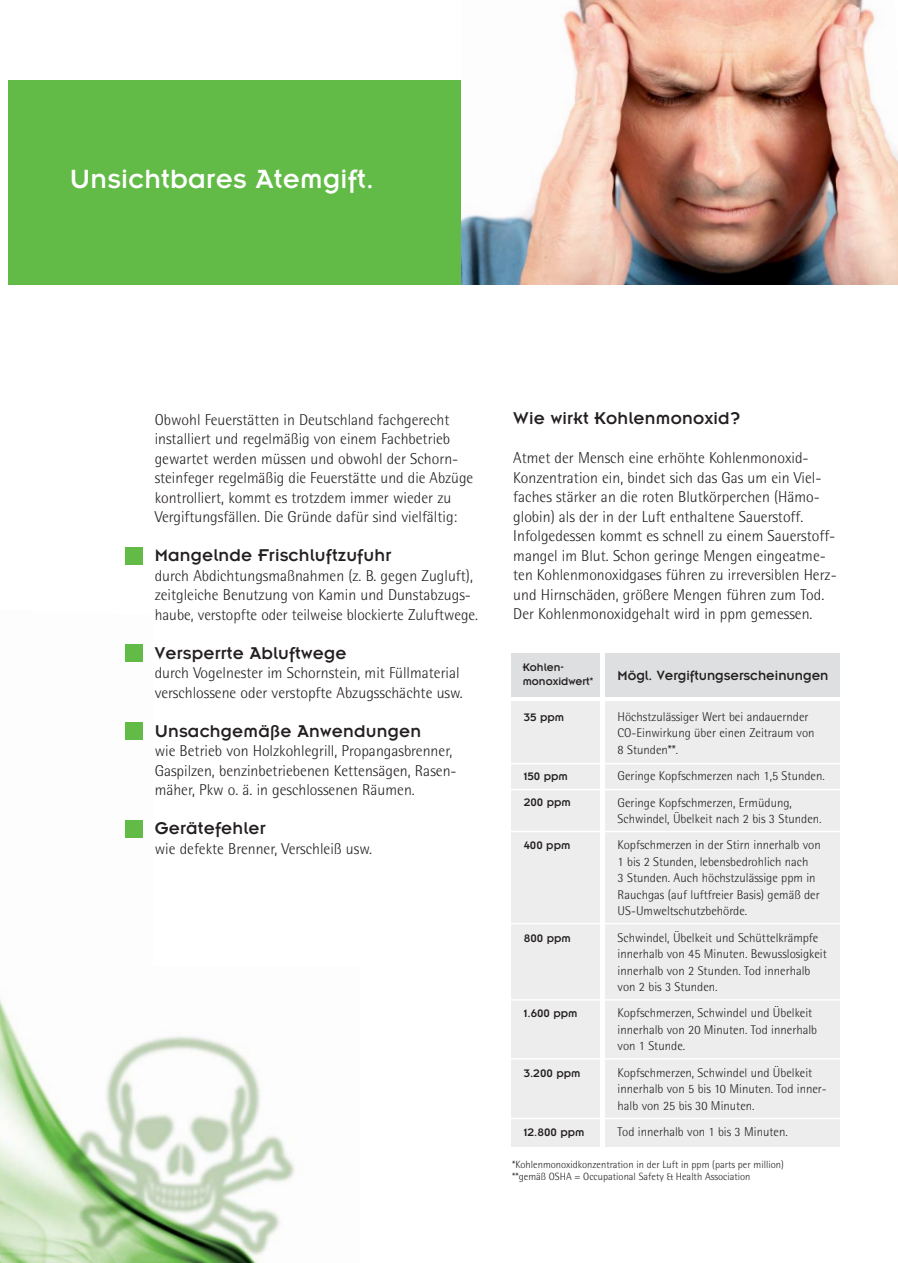
<style>
.page{position:relative;width:898px;height:1263px;background:#fff}
.page>*{position:absolute;margin:0;border:0;box-sizing:border-box;transform-origin:0 0}
.t1{font:28.95px "Insignia LT Std";letter-spacing:.01em;color:#fff}
.t2{font:18.75px "Insignia LT Std";letter-spacing:.01em;color:#231f20}
.t3{font:300 15.75px/19.5px "Rotis Semi Sans";color:#231f20}
.t4{font:14.7px "Insignia LT Std";color:#231f20}
.t5{font:300 12.75px/16.5px "Rotis Semi Sans";color:#231f20}
.t6{font:12px/26.2px "Insignia LT Std";color:#231f20}
.t7{font:300 10.5px/12.8px "Rotis Semi Sans";color:#231f20}
</style>
<div class="page">
<img style="left:0;top:644px;width:295px;height:619px">
<div style="left:9px;top:81px;width:456px;height:204px;background:#62bb46"></div>
<img style="left:461px;top:0;width:436px;height:285px">
<div style="left:153px;top:410px;width:329px;height:556px;background:#fff"></div>
<div style="left:125px;top:547px;width:17px;height:17px;background:#62bb46"></div>
<div style="left:125px;top:722px;width:17px;height:17px;background:#62bb46"></div>
<div style="left:125px;top:820px;width:17px;height:17px;background:#62bb46"></div>
<div style="left:125px;top:644px;width:17px;height:17px;background:#62bb46"></div>
<div style="left:511px;top:701px;width:89px;height:445px;background:#ededee"></div>
<div style="left:605px;top:701px;width:234px;height:445px;background:#ededee"></div>
<div style="left:511px;top:653px;width:89px;height:44px;background:#dedfe0"></div>
<div style="left:605px;top:653px;width:234px;height:44px;background:#dedfe0"></div>
<hr style="left:510px;top:763px;width:334px;height:1px;background:#fff">
<hr style="left:510px;top:789px;width:334px;height:1px;background:#fff">
<hr style="left:510px;top:831px;width:334px;height:1px;background:#fff">
<hr style="left:510px;top:923px;width:334px;height:1px;background:#fff">
<hr style="left:510px;top:999px;width:334px;height:1px;background:#fff">
<hr style="left:510px;top:1058px;width:334px;height:1px;background:#fff">
<hr style="left:510px;top:1118px;width:334px;height:1px;background:#fff">
<h1 class="t1" style="left:70px;top:170px;width:305px">Unsichtbares Atemgift.</h1>
<p class="t3" style="left:155px;top:411px;width:320px">Obwohl Feuerstätten in Deutschland fachgerecht installiert und regelmäßig von einem Fachbetrieb gewartet werden müssen und obwohl der Schorn&shy;steinfeger regelmäßig die Feuerstätte und die Abzüge kontrolliert, kommt es trotzdem immer wieder zu Vergiftungsfällen. Die Gründe dafür sind vielfältig:</p>
<p class="t2" style="left:155px;top:549px;width:238px">Mangelnde Frischluftzufuhr</p>
<p class="t3" style="left:155px;top:567px;width:325px">durch Abdichtungsmaßnahmen (z. B. gegen Zugluft), zeitgleiche Benutzung von Kamin und Dunstabzugs&shy;haube, verstopfte oder teilweise blockierte Zuluftwege.</p>
<p class="t2" style="left:155px;top:647px;width:193px">Versperrte Abluftwege</p>
<p class="t3" style="left:155px;top:665px;width:309px">durch Vogelnester im Schornstein, mit Füllmaterial verschlossene oder verstopfte Abzugsschächte usw.</p>
<p class="t2" style="left:155px;top:725px;width:268px">Unsachgemäße Anwendungen</p>
<p class="t3" style="left:155px;top:743px;width:303px">wie Betrieb von Holzkohlegrill, Propangasbrenner,<br>Gaspilzen, benzinbetriebenen Kettensägen, Rasen&shy;mäher, Pkw o. ä. in geschlossenen Räumen.</p>
<p class="t2" style="left:155px;top:822px;width:113px">Gerätefehler</p>
<p class="t3" style="left:155px;top:840px;width:219px">wie defekte Brenner, Verschleiß usw.</p>
<p class="t2" style="left:513px;top:413px;width:228px">Wie wirkt Kohlenmonoxid?</p>
<p class="t3" style="left:513px;top:450px;width:325px">Atmet der Mensch eine erhöhte Kohlenmonoxid-Konzentration ein, bindet sich das Gas um ein Viel&shy;faches stärker an die roten Blutkörperchen (Hämo&shy;globin) als der in der Luft enthaltene Sauerstoff.<br>Infolgedessen kommt es schnell zu einem Sauerstoff&shy;mangel im Blut. Schon geringe Mengen eingeatme&shy;ten Kohlenmonoxidgases führen zu irreversiblen Herz&shy;und Hirnschäden, größere Mengen führen zum Tod.<br>Der Kohlenmonoxidgehalt wird in ppm gemessen.</p>
<p class="t6" style="left:522px;top:661px;width:72px;line-height:14.2px">Kohlen&shy;monoxidwert*</p>
<p class="t4" style="left:617px;top:671px;width:212px">Mögl. Vergiftungserscheinungen</p>
<p class="t5" style="left:617px;top:710px;width:198px">Höchstzulässiger Wert bei andauernder<br>CO-Einwirkung über einen Zeitraum von<br>8 Stunden**.</p>
<p class="t5" style="left:617px;top:764px;width:209px;line-height:26.2px">Geringe Kopfschmerzen nach 1,5 Stunden.<br>Geringe Kopfschmerzen, Ermüdung,</p>
<p class="t5" style="left:617px;top:807px;width:205px;line-height:26.2px">Schwindel, Übelkeit nach 2 bis 3 Stunden.<br>Kopfschmerzen in der Stirn innerhalb von</p>
<p class="t5" style="left:617px;top:854px;width:203px">1 bis 2 Stunden, lebensbedrohlich nach<br>3 Stunden. Auch höchstzulässige ppm in Rauchgas (auf luftfreier Basis) gemäß der US-Umweltschutzbehörde.</p>
<p class="t5" style="left:617px;top:930px;width:211px">Schwindel, Übelkeit und Schüttelkrämpfe innerhalb von 45 Minuten. Bewusslosigkeit innerhalb von 2 Stunden. Tod innerhalb von 2 bis 3 Stunden.</p>
<p class="t5" style="left:617px;top:1006px;width:201px">Kopfschmerzen, Schwindel und Übelkeit innerhalb von 20 Minuten. Tod innerhalb von 1 Stunde.</p>
<p class="t5" style="left:617px;top:1065px;width:211px">Kopfschmerzen, Schwindel und Übelkeit innerhalb von 5 bis 10 Minuten. Tod inner&shy;halb von 25 bis 30 Minuten.</p>
<p class="t5" style="left:617px;top:1125px;width:172px">Tod innerhalb von 1 bis 3 Minuten.</p>
<p class="t7" style="left:512px;top:1159px;width:273px">*Kohlenmonoxidkonzentration in der Luft in ppm (parts per million) **gemäß OSHA = Occupational Safety &amp; Health Association</p>
<p class="t6" style="left:523px;top:705px;width:42px">35 ppm</p>
<p class="t6" style="left:523px;top:764px;width:49px">150 ppm<br>200 ppm</p>
<p class="t6" style="left:523px;top:833px;width:48px">400 ppm</p>
<p class="t6" style="left:523px;top:926px;width:49px">800 ppm</p>
<p class="t6" style="left:523px;top:1001px;width:55px">1.600 ppm</p>
<p class="t6" style="left:523px;top:1061px;width:58px">3.200 ppm</p>
<p class="t6" style="left:523px;top:1120px;width:62px">12.800 ppm</p>
</div>
